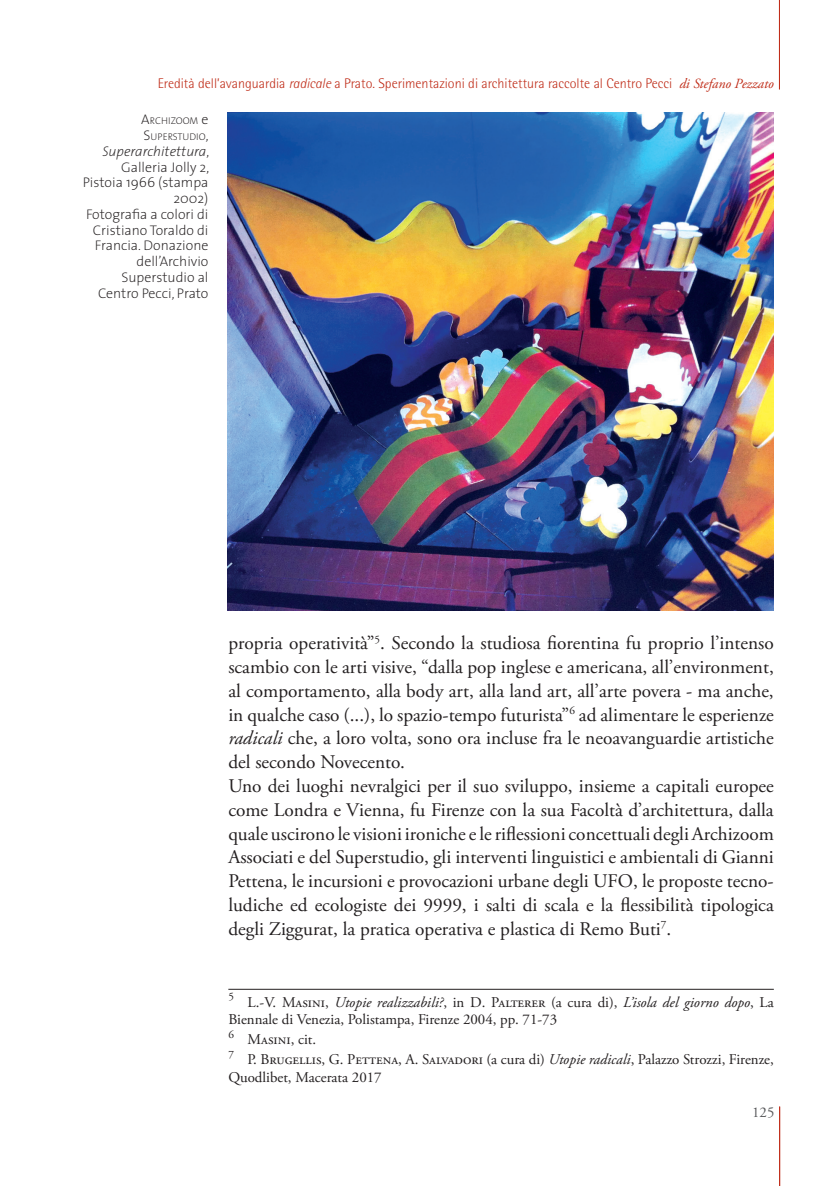
<style>
.page{position:relative;width:839px;height:1186px;background:#fff}
.page>*{position:absolute;margin:0;border:0;box-sizing:border-box;transform-origin:0 0}
.t1{font:19.25px/23.8px "Adobe Garamond Pro";letter-spacing:-.005em;color:#231f20}
.t2{font:14.88px/17.5px "Adobe Garamond Pro";color:#231f20}
.t3{font:14.88px "Adobe Garamond Pro";color:#57585a}
.t4{font:200 14px/15.8px "The Sans";color:#231f20;text-align:right}
.t5{font:300 14px "Rotis Semi Sans";color:#c02d19}
.t6{font:200 9.8px/15.8px "The Sans";color:#231f20}
.s1{font-style:italic}
.s2{font-family:"Adobe Garamond Pro";font-weight:400;font-style:italic}
.s3{font-size:14px}
</style>
<div class="page">
<hr style="left:779px;top:0;width:1px;height:89px;background:#c02d19">
<hr style="left:779px;top:1106px;width:1px;height:80px;background:#c02d19">
<hr style="left:228px;top:989px;width:545px;height:1px;background:#231f20">
<img style="left:227px;top:113px;width:546px;height:497px">
<p class="t5" style="left:158px;top:75px;width:617px">Eredità dell’avanguardia <span class="s1">radicale</span> a Prato. Sperimentazioni di architettura raccolte al Centro Pecci <span class="s2">di Stefano Pezzato</span></p>
<p class="t6" style="left:141px;top:113px;width:69px"><span class="s3">A</span>RCHIZOOM <span class="s3">e<br></span><span class="s3">S</span>UPERSTUDIO<span class="s3">,</span></p>
<p class="t4" style="left:83px;top:143px;width:128px"><span class="s1">Superarchitettura</span>,<br>Galleria Jolly 2,<br>Pistoia 1966 (stampa<br>2002)<br>Fotografia a colori di<br>Cristiano Toraldo di<br>Francia. Donazione dell’Archivio<br>Superstudio al<br>Centro Pecci, Prato</p>
<p class="t1" style="left:228px;top:632px;width:547px">propria operatività”<sup>5</sup>. Secondo la studiosa fiorentina fu proprio l’intenso scambio con le arti visive, “dalla pop inglese e americana, all’environment, al comportamento, alla body art, alla land art, all’arte povera - ma anche, in qualche caso (...), lo spazio-tempo futurista”<sup>6</sup> ad alimentare le esperienze <span class="s1">radicali</span> che, a loro volta, sono ora incluse fra le neoavanguardie artistiche del secondo Novecento.<br>Uno dei luoghi nevralgici per il suo sviluppo, insieme a capitali europee come Londra e Vienna, fu Firenze con la sua Facoltà d’architettura, dalla quale uscirono le visioni ironiche e le riflessioni concettuali degli Archizoom Associati e del Superstudio, gli interventi linguistici e ambientali di Gianni Pettena, le incursioni e provocazioni urbane degli UFO, le proposte tecno&shy;ludiche ed ecologiste dei 9999, i salti di scala e la flessibilità tipologica degli Ziggurat, la pratica operativa e plastica di Remo Buti<sup>7</sup>.</p>
<p class="t2" style="left:228px;top:994px;width:547px"><sup>5</sup> L.-V. Masini, <span class="s1">Utopie realizzabili?</span>, in D. Palterer (a cura di), <span class="s1">L’isola del giorno dopo</span>, La<br>Biennale di Venezia, Polistampa, Firenze 2004, pp. 71-73</p>
<p class="t2" style="left:228px;top:1030px;width:547px;line-height:19.9px"><sup>6</sup> Masini, cit.<br><sup>7</sup> P. Brugellis, G. Pettena, A. Salvadori (a cura di) <span class="s1">Utopie radicali</span>, Palazzo Strozzi, Firenze,</p>
<p class="t2" style="left:228px;top:1068px;width:155px">Quodlibet, Macerata 2017</p>
<p class="t3" style="left:752px;top:1103px;width:24px">125</p>
</div>
